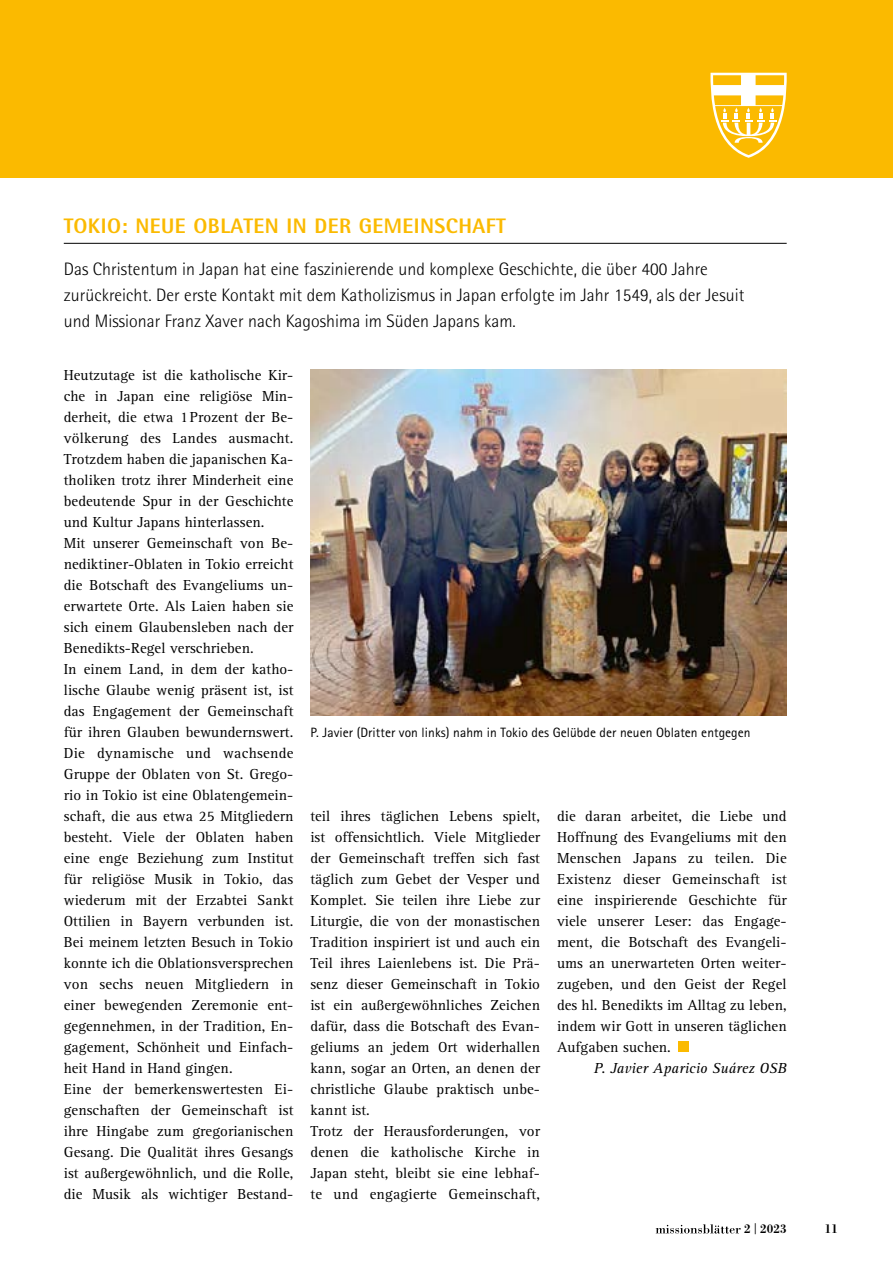
<style>
.page{position:relative;width:893px;height:1263px;background:#fff}
.page>*{position:absolute;margin:0;border:0;box-sizing:border-box;transform-origin:0 0}
.t1{font:800 21px "Rotis Semi Sans Pro";letter-spacing:.02em;color:#fbba00}
.t2{font:300 18px/26.2px "Rotis Semi Sans Pro";letter-spacing:.005em;color:#000}
.t3{font:15px/21px "Rotis Serif Std";letter-spacing:.005em;color:#000}
.t4{font:italic 15px "Rotis Serif Std";letter-spacing:.005em;color:#000}
.t5{font:13.5px "Rotis Sans Serif Pro";letter-spacing:.005em;color:#000}
.t6{font:500 13.2px "Bodoni URW";color:#000}
.s1{font-weight:300}
</style>
<div class="page">
<svg style="left:656px;top:1224px;width:85px;height:9px"></svg>
<div style="left:0;top:0;width:893px;height:178px;background:#fbba00"></div>
<svg style="left:710px;top:73px;width:77px;height:85px"></svg>
<hr style="left:64px;top:243px;width:723px;height:1px;background:#000">
<img style="left:310px;top:369px;width:477px;height:347px">
<div style="left:678px;top:1041px;width:11px;height:11px;background:#fbba00"></div>
<h1 class="t1" style="left:64px;top:212px;width:444px">TOKIO: NEUE OBLATEN IN DER GEMEINSCHAFT</h1>
<p class="t2" style="left:64px;top:256px;width:682px">Das Christentum in Japan hat eine faszinierende und komplexe Geschichte, die über 400 Jahre zurückreicht. Der erste Kontakt mit dem Katholizismus in Japan erfolgte im Jahr 1549, als der Jesuit und Missionar Franz Xaver nach Kagoshima im Süden Japans kam.</p>
<p class="t3" style="left:64px;top:364px;width:231px">Heutzutage ist die katholische Kir&shy;che in Japan eine religiöse Min&shy;derheit, die etwa 1Prozent der Be&shy;völkerung des Landes ausmacht.<br>Trotzdem haben die japanischen Ka&shy;tholiken trotz ihrer Minderheit eine bedeutende Spur in der Geschichte und Kultur Japans hinterlassen.<br>Mit unserer Gemeinschaft von Be&shy;nediktiner-Oblaten in Tokio erreicht die Botschaft des Evangeliums un&shy;erwartete Orte. Als Laien haben sie sich einem Glaubensleben nach der Benedikts-Regel verschrieben.<br>In einem Land, in dem der katho&shy;lische Glaube wenig präsent ist, ist das Engagement der Gemeinschaft für ihren Glauben bewundernswert.<br>Die dynamische und wachsende Gruppe der Oblaten von St. Grego&shy;rio in Tokio ist eine Oblatengemein&shy;schaft, die aus etwa 25 Mitgliedern besteht. Viele der Oblaten haben eine enge Beziehung zum Institut für religiöse Musik in Tokio, das wiederum mit der Erzabtei Sankt Ottilien in Bayern verbunden ist.<br>Bei meinem letzten Besuch in Tokio konnte ich die Oblationsversprechen von sechs neuen Mitgliedern in einer bewegenden Zeremonie ent&shy;gegennehmen, in der Tradition, En&shy;gagement, Schönheit und Einfach&shy;heit Hand in Hand gingen.<br>Eine der bemerkenswertesten Ei&shy;genschaften der Gemeinschaft ist ihre Hingabe zum gregorianischen Gesang. Die Qualität ihres Gesangs ist außergewöhnlich, und die Rolle, die Musik als wichtiger Bestand-</p>
<p class="t5" style="left:310px;top:724px;width:442px">P. Javier (Dritter von links) nahm in Tokio des Gelübde der neuen Oblaten entgegen</p>
<p class="t3" style="left:310px;top:805px;width:231px">teil ihres täglichen Lebens spielt, ist offensichtlich. Viele Mitglieder der Gemeinschaft treffen sich fast täglich zum Gebet der Vesper und Komplet. Sie teilen ihre Liebe zur Liturgie, die von der monastischen Tradition inspiriert ist und auch ein Teil ihres Laienlebens ist. Die Prä&shy;senz dieser Gemeinschaft in Tokio ist ein außergewöhnliches Zeichen dafür, dass die Botschaft des Evan&shy;geliums an jedem Ort widerhallen kann, sogar an Orten, an denen der christliche Glaube praktisch unbe&shy;kannt ist.<br>Trotz der Herausforderungen, vor denen die katholische Kirche in Japan steht, bleibt sie eine lebhaf&shy;te und engagierte Gemeinschaft,</p>
<p class="t3" style="left:557px;top:805px;width:231px;text-align:justify">die daran arbeitet, die Liebe und Hoffnung des Evangeliums mit den Menschen Japans zu teilen. Die Existenz dieser Gemeinschaft ist eine inspirierende Geschichte für viele unserer Leser: das Engage&shy;ment, die Botschaft des Evangeli&shy;ums an unerwarteten Orten weiter&shy;zugeben, und den Geist der Regel des hl. Benedikts im Alltag zu leben, indem wir Gott in unseren täglichen Aufgaben suchen.</p>
<p class="t4" style="left:594px;top:1059px;width:194px">P. Javier Aparicio Suárez OSB</p>
<p class="t6" style="left:744px;top:1221px;width:44px">2<span class="s1">|</span>2023</p>
<p class="t6" style="left:824px;top:1221px;width:15px">11</p>
</div>
